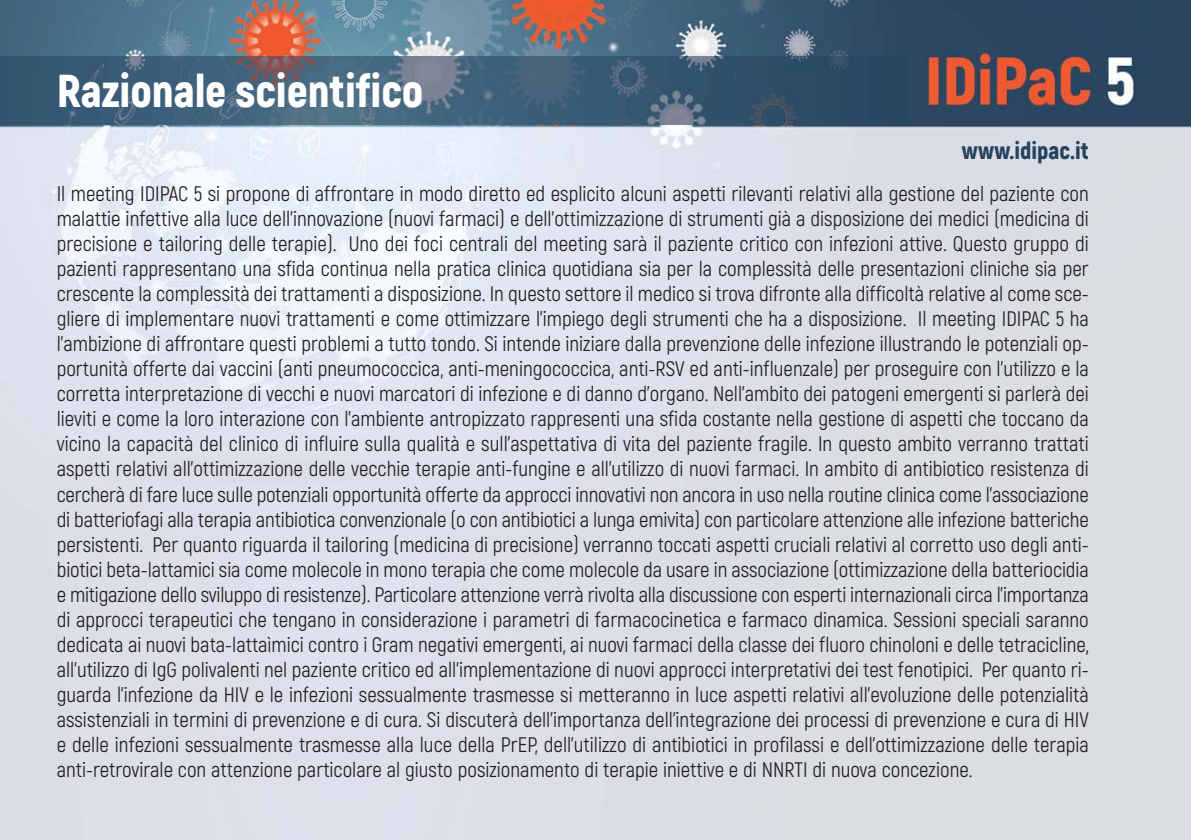
<style>
.page{position:relative;width:1191px;height:840px;background:#fff}
.page>*{position:absolute;margin:0;border:0;box-sizing:border-box;transform-origin:0 0}
.t1{font:900 46px "Akrobat";color:#fff}
.t2{font:900 24px "Akrobat";color:#25435e}
.t3{font:21px/25px "Akrobat";color:#231f20;text-align:justify}
</style>
<div class="page">
<img style="left:0;top:0;width:1191px;height:839px">
<img style="left:0;top:57px;width:907px;height:68px">
<h1 class="t1" style="left:57px;top:74px;width:368px">Razionale scientifico</h1>
<p class="t2" style="left:961px;top:141px;width:129px">www.idipac.it</p>
<p class="t3" style="left:57px;top:183px;width:1033px">Il meeting IDIPAC 5 si propone di affrontare in modo diretto ed esplicito alcuni aspetti rilevanti relativi alla gestione del paziente con malattie infettive alla luce dell’innovazione (nuovi farmaci) e dell’ottimizzazione di strumenti già a disposizione dei medici (medicina di precisione e tailoring delle terapie). Uno dei foci centrali del meeting sarà il paziente critico con infezioni attive. Questo gruppo di pazienti rappresentano una sfida continua nella pratica clinica quotidiana sia per la complessità delle presentazioni cliniche sia per crescente la complessità dei trattamenti a disposizione. In questo settore il medico si trova difronte alla difficoltà relative al come sce&shy;gliere di implementare nuovi trattamenti e come ottimizzare l’impiego degli strumenti che ha a disposizione. Il meeting IDIPAC 5 ha l’ambizione di affrontare questi problemi a tutto tondo. Si intende iniziare dalla prevenzione delle infezione illustrando le potenziali op&shy;portunità offerte dai vaccini (anti pneumococcica, anti-meningococcica, anti-RSV ed anti-influenzale) per proseguire con l’utilizzo e la corretta interpretazione di vecchi e nuovi marcatori di infezione e di danno d’organo. Nell’ambito dei patogeni emergenti si parlerà dei lieviti e come la loro interazione con l’ambiente antropizzato rappresenti una sfida costante nella gestione di aspetti che toccano da vicino la capacità del clinico di influire sulla qualità e sull’aspettativa di vita del paziente fragile. In questo ambito verranno trattati aspetti relativi all’ottimizzazione delle vecchie terapie anti-fungine e all’utilizzo di nuovi farmaci. In ambito di antibiotico resistenza di cercherà di fare luce sulle potenziali opportunità offerte da approcci innovativi non ancora in uso nella routine clinica come l’associazione di batteriofagi alla terapia antibiotica convenzionale (o con antibiotici a lunga emivita) con particolare attenzione alle infezione batteriche persistenti. Per quanto riguarda il tailoring (medicina di precisione) verranno toccati aspetti cruciali relativi al corretto uso degli anti&shy;biotici beta-lattamici sia come molecole in mono terapia che come molecole da usare in associazione (ottimizzazione della batteriocidia e mitigazione dello sviluppo di resistenze). Particolare attenzione verrà rivolta alla discussione con esperti internazionali circa l’importanza di approcci terapeutici che tengano in considerazione i parametri di farmacocinetica e farmaco dinamica. Sessioni speciali saranno dedicata ai nuovi bata-lattaìmici contro i Gram negativi emergenti, ai nuovi farmaci della classe dei fluoro chinoloni e delle tetracicline, all’utilizzo di IgG polivalenti nel paziente critico ed all’implementazione di nuovi approcci interpretativi dei test fenotipici. Per quanto ri&shy;guarda l’infezione da HIV e le infezioni sessualmente trasmesse si metteranno in luce aspetti relativi all’evoluzione delle potenzialità assistenziali in termini di prevenzione e di cura. Si discuterà dell’importanza dell’integrazione dei processi di prevenzione e cura di HIV e delle infezioni sessualmente trasmesse alla luce della PrEP, dell’utilizzo di antibiotici in profilassi e dell’ottimizzazione delle terapia anti-retrovirale con attenzione particolare al giusto posizionamento di terapie iniettive e di NNRTI di nuova concezione.</p>
</div>
